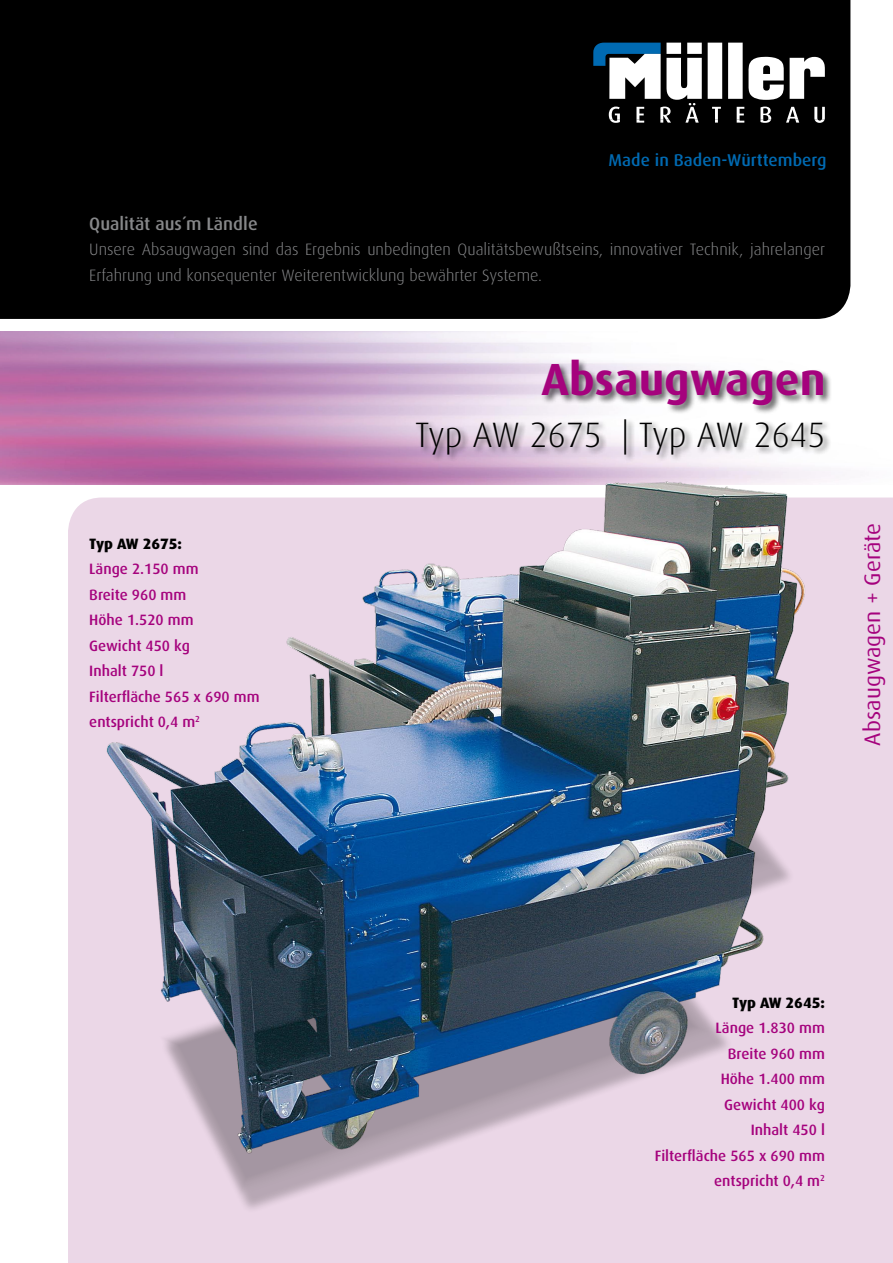
<style>
.page{position:relative;width:893px;height:1263px;background:#fff}
.page>*{position:absolute;margin:0;border:0;box-sizing:border-box;transform-origin:0 0}
.t1{font:700 45px "Dax";color:#a5027d}
.t2{font:300 35.25px "Dax";color:#000}
.t3{font:22.5px "Dax";letter-spacing:.005em;color:#a5027d}
.t4{font:500 18px "Dax";color:#87888a}
.t5{font:500 17.1px "Dax";letter-spacing:.005em;color:#006ab2}
.t6{font:300 16.5px/25.5px "Dax";color:#87888a}
.t7{font:500 15px/25.5px "Dax";color:#a5027d}
.t8{font:800 15px "Dax";color:#000}
</style>
<div class="page">
<div style="left:68px;top:497px;width:825px;height:766px;background:#ebd7e7"></div>
<div style="left:0;top:0;width:850px;height:319px;background:#000"></div>
<img style="left:0;top:332px;width:831px;height:153px">
<div style="left:413px;top:359px;width:418px;height:104px;background:#000;opacity:.6"></div>
<svg style="left:593px;top:43px;width:232px;height:80px"></svg>
<div style="left:159px;top:895px;width:574px;height:319px;background:#ebd7e7"></div>
<svg style="left:157px;top:1162px;width:235px;height:35px"></svg>
<img style="left:87px;top:472px;width:738px;height:690px">
<p class="t5" style="left:608px;top:150px;width:220px">Made in Baden-Württemberg</p>
<p class="t4" style="left:89px;top:213px;width:170px">Qualität aus´m Ländle</p>
<p class="t6" style="left:89px;top:237px;width:737px">Unsere Absaugwagen sind das Ergebnis unbedingten Qualitätsbewußtseins, innovativer Technik, jahrelanger<br>Erfahrung und konsequenter Weiterentwicklung bewährter Systeme.</p>
<p class="t8" style="left:89px;top:535px;width:94px">Typ AW 2675:</p>
<p class="t7" style="left:89px;top:556px;width:172px">Länge 2.150 mm<br>Breite 960 mm<br>Höhe 1.520 mm<br>Gewicht 450 kg<br>Inhalt 750 l<br>Filterfläche 565 x 690 mm entspricht 0,4 m<sup>2</sup></p>
<h1 class="t1" style="left:541px;top:354px;width:286px">Absaugwagen</h1>
<h2 class="t2" style="left:415px;top:415px;width:412px">Typ AW 2675 | Typ AW 2645</h2>
<h3 class="t3" style="left:860px;top:746px;width:224px;rotate:-90deg">Absaugwagen + Geräte</h3>
<p class="t8" style="left:732px;top:994px;width:94px">Typ AW 2645:</p>
<p class="t7" style="left:655px;top:1015px;width:172px;text-align:right">Länge 1.830 mm<br>Breite 960 mm<br>Höhe 1.400 mm<br>Gewicht 400 kg<br>Inhalt 450 l<br>Filterfläche 565 x 690 mm entspricht 0,4 m<sup>2</sup></p>
</div>
